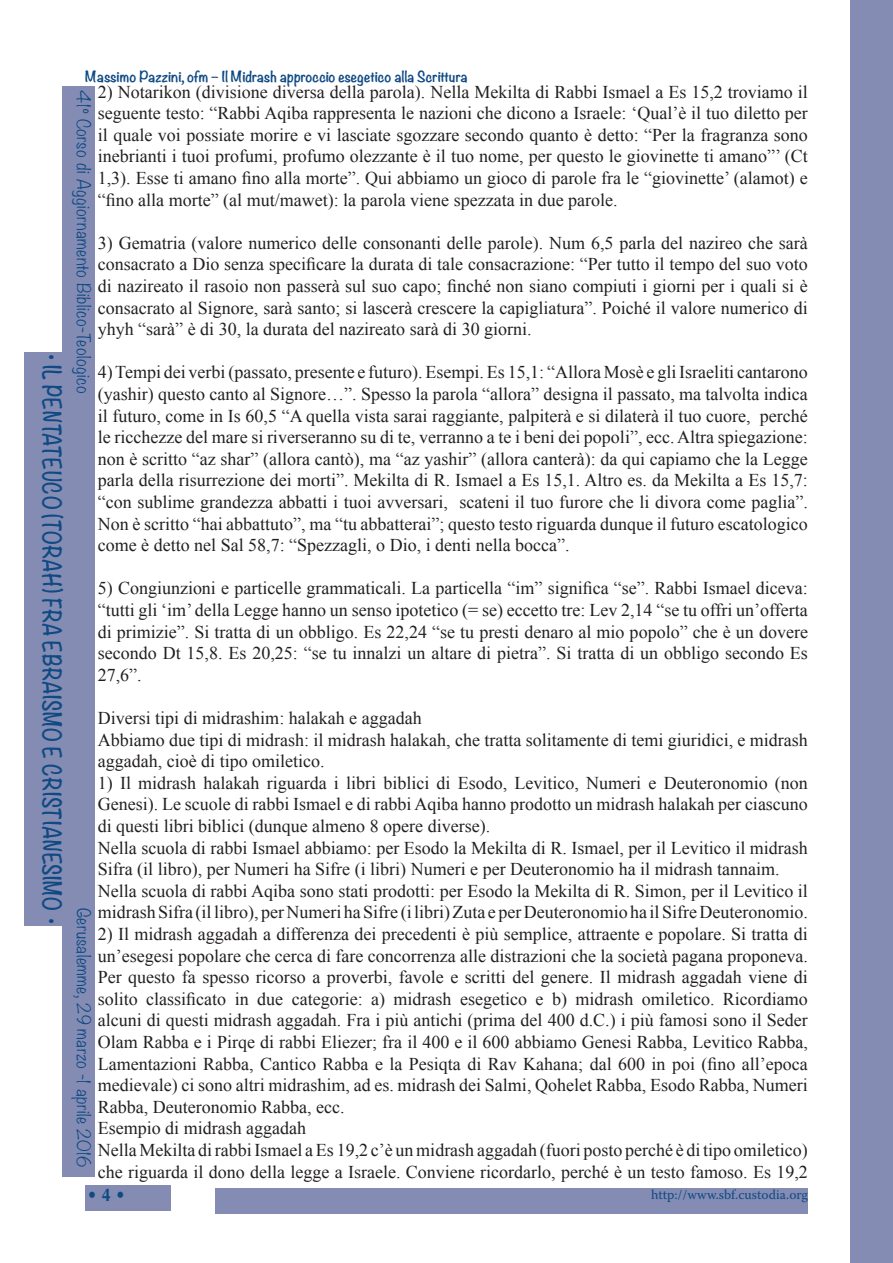
<style>
.page{position:relative;width:893px;height:1263px;background:#fff}
.page>*{position:absolute;margin:0;border:0;box-sizing:border-box;transform-origin:0 0}
.t1{font:700 22.5px "Noteworthy";letter-spacing:.025em;color:#0f4a84;scale:.8 1}
.t2{font:700 18.15px "Optima";color:#0f4a84;scale:.91 1}
.t3{font:18px/21.6px "Times New Roman";color:#231f20;text-align:justify}
.t4{font:300 16.5px "Noteworthy";letter-spacing:.025em;color:#0f4a84}
.t5{font:700 13.5px "Noteworthy";color:#0f4a84}
.t6{font:13.5px "Warnock Pro";color:#0f4a84}
</style>
<div class="page">
<div style="left:850px;top:0;width:43px;height:1263px;background:#848cb3"></div>
<div style="left:215px;top:1188px;width:593px;height:26px;background:#848cb3"></div>
<div style="left:85px;top:1185px;width:85px;height:26px;background:#848cb3"></div>
<div style="left:62px;top:86px;width:33px;height:1090px;background:#848cb3"></div>
<div style="left:25px;top:352px;width:46px;height:574px;background:#848cb3"></div>
<p class="t5" style="left:85px;top:64px;width:384px">Massimo Pazzini, ofm – Il Midrash approccio esegetico alla Scrittura</p>
<p class="t3" style="left:98px;top:80px;width:712px">2) Notarikon (divisione diversa della parola). Nella Mekilta di Rabbi Ismael a Es 15,2 troviamo il seguente testo: “Rabbi Aqiba rappresenta le nazioni che dicono a Israele: ‘Qual’è il tuo diletto per il quale voi possiate morire e vi lasciate sgozzare secondo quanto è detto: “Per la fragranza sono inebrianti i tuoi profumi, profumo olezzante è il tuo nome, per questo le giovinette ti amano”’ (Ct 1,3). Esse ti amano fino alla morte”. Qui abbiamo un gioco di parole fra le “giovinette’ (alamot) e “fino alla morte” (al mut/mawet): la parola viene spezzata in due parole.</p>
<p class="t3" style="left:98px;top:232px;width:712px">3) Gematria (valore numerico delle consonanti delle parole). Num 6,5 parla del nazireo che sarà consacrato a Dio senza specificare la durata di tale consacrazione: “Per tutto il tempo del suo voto di nazireato il rasoio non passerà sul suo capo; finché non siano compiuti i giorni per i quali si è consacrato al Signore, sarà santo; si lascerà crescere la capigliatura”. Poiché il valore numerico di yhyh “sarà” è di 30, la durata del nazireato sarà di 30 giorni.</p>
<p class="t3" style="left:98px;top:361px;width:712px">4) Tempi dei verbi (passato, presente e futuro). Esempi. Es 15,1: “Allora Mosè e gli Israeliti cantarono (yashir) questo canto al Signore…”. Spesso la parola “allora” designa il passato, ma talvolta indica il futuro, come in Is 60,5 “A quella vista sarai raggiante, palpiterà e si dilaterà il tuo cuore, perché le ricchezze del mare si riverseranno su di te, verranno a te i beni dei popoli”, ecc. Altra spiegazione: non è scritto “az shar” (allora cantò), ma “az yashir” (allora canterà): da qui capiamo che la Legge parla della risurrezione dei morti”. Mekilta di R. Ismael a Es 15,1. Altro es. da Mekilta a Es 15,7: “con sublime grandezza abbatti i tuoi avversari, scateni il tuo furore che li divora come paglia”.<br>Non è scritto “hai abbattuto”, ma “tu abbatterai”; questo testo riguarda dunque il futuro escatologico come è detto nel Sal 58,7: “Spezzagli, o Dio, i denti nella bocca”.</p>
<p class="t3" style="left:98px;top:577px;width:712px">5) Congiunzioni e particelle grammaticali. La particella “im” significa “se”. Rabbi Ismael diceva: “tutti gli ‘im’ della Legge hanno un senso ipotetico (= se) eccetto tre: Lev 2,14 “se tu offri un’offerta di primizie”. Si tratta di un obbligo. Es 22,24 “se tu presti denaro al mio popolo” che è un dovere secondo Dt 15,8. Es 20,25: “se tu innalzi un altare di pietra”. Si tratta di un obbligo secondo Es 27,6”.</p>
<p class="t3" style="left:98px;top:707px;width:325px">Diversi tipi di midrashim: halakah e aggadah</p>
<p class="t3" style="left:98px;top:728px;width:712px">Abbiamo due tipi di midrash: il midrash halakah, che tratta solitamente di temi giuridici, e midrash aggadah, cioè di tipo omiletico.</p>
<p class="t3" style="left:98px;top:772px;width:712px">1) Il midrash halakah riguarda i libri biblici di Esodo, Levitico, Numeri e Deuteronomio (non Genesi). Le scuole di rabbi Ismael e di rabbi Aqiba hanno prodotto un midrash halakah per ciascuno di questi libri biblici (dunque almeno 8 opere diverse).</p>
<p class="t3" style="left:98px;top:836px;width:712px">Nella scuola di rabbi Ismael abbiamo: per Esodo la Mekilta di R. Ismael, per il Levitico il midrash<br>Sifra (il libro), per Numeri ha Sifre (i libri) Numeri e per Deuteronomio ha il midrash tannaim.</p>
<p class="t3" style="left:98px;top:880px;width:712px">Nella scuola di rabbi Aqiba sono stati prodotti: per Esodo la Mekilta di R. Simon, per il Levitico il midrash Sifra (il libro), per Numeri ha Sifre (i libri) Zuta e per Deuteronomio ha il Sifre Deuteronomio.</p>
<p class="t3" style="left:98px;top:923px;width:712px">2) Il midrash aggadah a differenza dei precedenti è più semplice, attraente e popolare. Si tratta di un’esegesi popolare che cerca di fare concorrenza alle distrazioni che la società pagana proponeva.<br>Per questo fa spesso ricorso a proverbi, favole e scritti del genere. Il midrash aggadah viene di solito classificato in due categorie: a) midrash esegetico e b) midrash omiletico. Ricordiamo alcuni di questi midrash aggadah. Fra i più antichi (prima del 400 d.C.) i più famosi sono il Seder Olam Rabba e i Pirqe di rabbi Eliezer; fra il 400 e il 600 abbiamo Genesi Rabba, Levitico Rabba, Lamentazioni Rabba, Cantico Rabba e la Pesiqta di Rav Kahana; dal 600 in poi (fino all’epoca medievale) ci sono altri midrashim, ad es. midrash dei Salmi, Qohelet Rabba, Esodo Rabba, Numeri Rabba, Deuteronomio Rabba, ecc.</p>
<p class="t3" style="left:98px;top:1117px;width:210px">Esempio di midrash aggadah</p>
<p class="t3" style="left:98px;top:1139px;width:712px">Nella Mekilta di rabbi Ismael a Es 19,2 c’è un midrash aggadah (fuori posto perché è di tipo omiletico) che riguarda il dono della legge a Israele. Conviene ricordarlo, perché è un testo famoso. Es 19,2</p>
<p class="t4" style="left:98px;top:90px;width:305px;rotate:90deg">41º Corso di Aggiornamento Biblico-Teologico</p>
<p class="t1" style="left:72px;top:354px;width:715px;rotate:90deg">• IL PENTATEUCO (TORAH) FRA EBRAISMO E CRISTIANESIMO •</p>
<p class="t4" style="left:98px;top:908px;width:261px;rotate:90deg">Gerusalemme, 29 marzo -1 aprile 2016</p>
<p class="t2" style="left:87px;top:1184px;width:44px">• 4 •</p>
<p class="t6" style="left:651px;top:1186px;width:158px">http://www.sbf.custodia.org</p>
</div>
